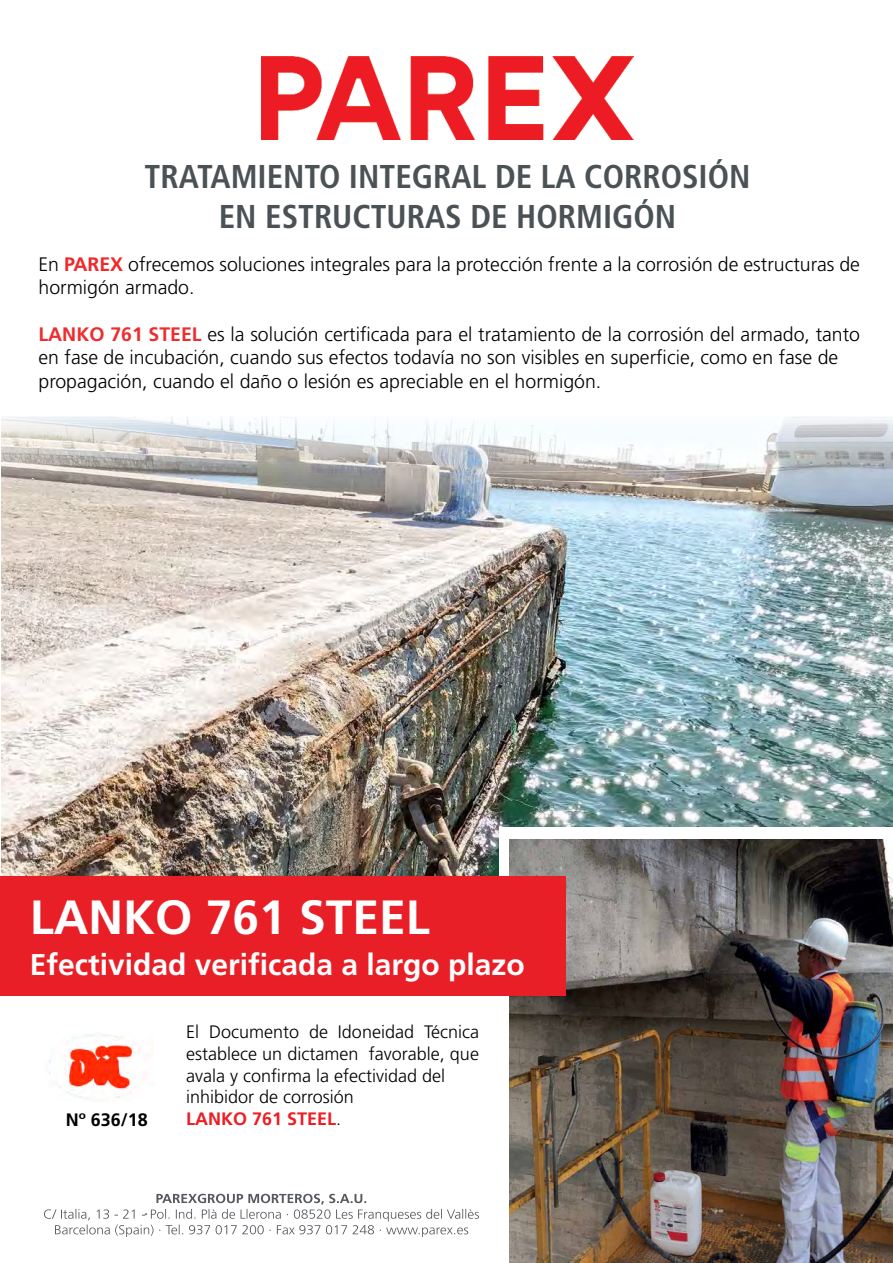
<style>
.page{position:relative;width:893px;height:1263px;background:#fff}
.page>*{position:absolute;margin:0;border:0;box-sizing:border-box;transform-origin:0 0}
.t1{font:700 48px "Frutiger LT Std";color:#fff}
.t2{font:700 condensed 33px/39.6px "Frutiger LT Std";color:#4b5256;text-align:center}
.t3{font:700 30px "Frutiger LT Std";color:#fff}
.t4{font:300 19.5px/23.4px "Frutiger LT Std";color:#000}
.t5{font:300 18px/21.6px "Frutiger LT Std";color:#000}
.t6{font:700 18px "Frutiger LT Std";color:#ed1d24}
.t7{font:700 18px "Frutiger LT Std";color:#000}
.t8{font:700 12px "Frutiger LT Std";color:#55595e}
.s1{font-weight:700;color:#ee292b}
.s2{font-weight:700;color:#ee2d2f}
.s3{font-weight:300;color:#000}
</style>
<div class="page">
<img style="left:261px;top:57px;width:373px;height:83px">
<img style="left:1px;top:417px;width:892px;height:459px">
<div style="left:499px;top:828px;width:394px;height:435px;background:#fff"></div>
<img style="left:509px;top:839px;width:384px;height:424px">
<div style="left:0;top:876px;width:566px;height:119px;background:#e91f27"></div>
<img style="left:49px;top:1034px;width:104px;height:65px">
<svg style="left:44px;top:1194px;width:435px;height:43px"></svg>
<h2 class="t2" style="left:145px;top:157px;width:608px">TRATAMIENTO INTEGRAL DE LA CORROSIÓN<br>EN ESTRUCTURAS DE HORMIGÓN</h2>
<p class="t4" style="left:38px;top:252px;width:823px">En <span class="s1">PAREX</span> ofrecemos soluciones integrales para la protección frente a la corrosión de estructuras de hormigón armado.</p>
<p class="t4" style="left:38px;top:323px;width:823px"><span class="s2">LANKO 761 STEEL</span> es la solución certificada para el tratamiento de la corrosión del armado, tanto en fase de incubación, cuando sus efectos todavía no son visibles en superficie, como en fase de propagación, cuando el daño o lesión es apreciable en el hormigón.</p>
<h1 class="t1" style="left:30px;top:889px;width:402px">LANKO 761 STEEL</h1>
<h3 class="t3" style="left:30px;top:947px;width:497px">Efectividad verificada a largo plazo</h3>
<p class="t5" style="left:186px;top:1021px;width:294px">El Documento de Idoneidad Técnica establece un dictamen favorable, que avala y confirma la efectividad del inhibidor de corrosión</p>
<p class="t7" style="left:66px;top:1109px;width:84px">Nº 636/18</p>
<p class="t6" style="left:186px;top:1108px;width:157px">LANKO 761 STEEL<span class="s3">.</span></p>
<p class="t8" style="left:144px;top:1204px;width:5px">.</p>
</div>
